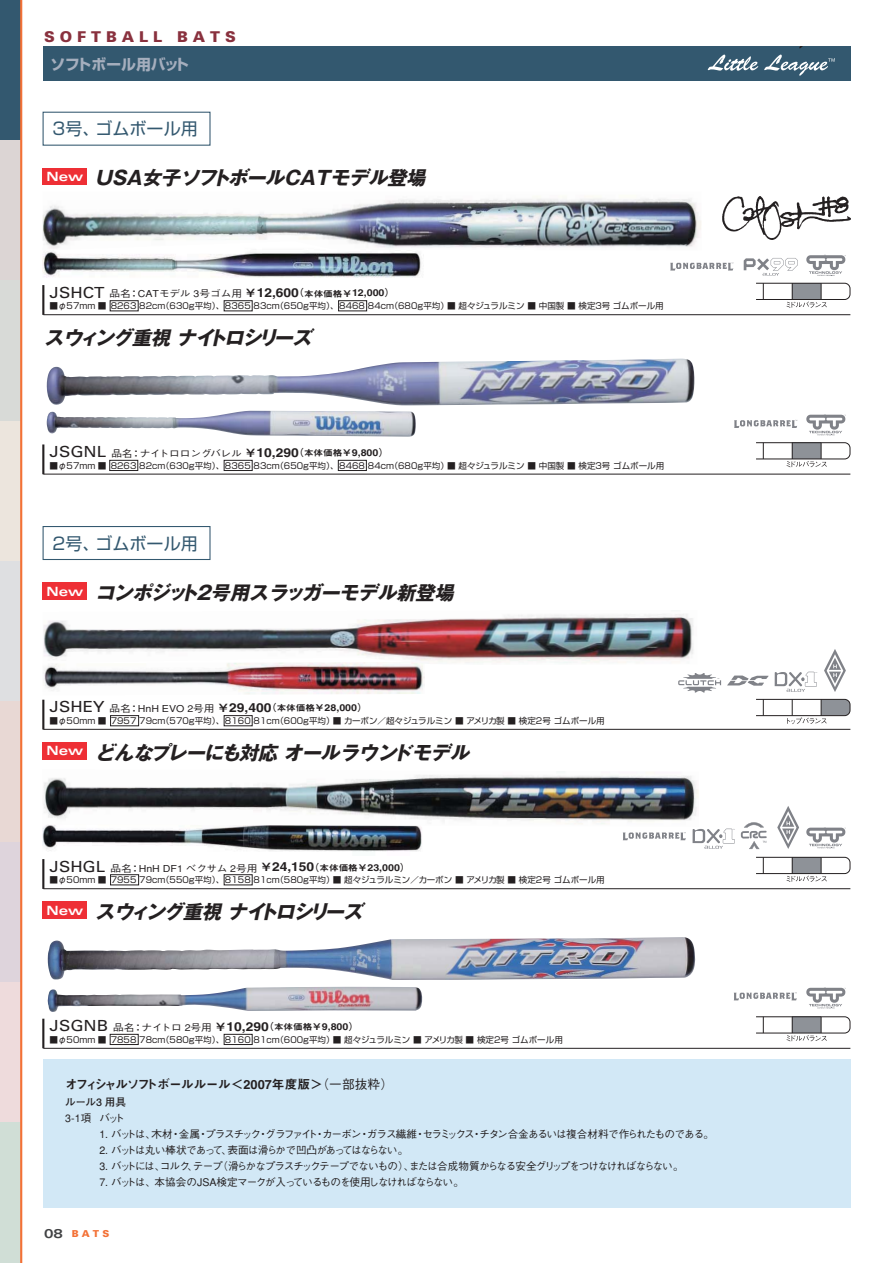
<style>
.page{position:relative;width:893px;height:1263px;background:#fff}
.page>*{position:absolute;margin:0;border:0;box-sizing:border-box;transform-origin:0 0}
.t1{font:italic 19.2px "Gothic MB101 Bold 90 pv RKSJ H";color:#242021}
.t2{font:16.95px "Shin Go regular 90 pv RKSJ H";color:#33586f}
.t3{font:900 14.85px "Univers";letter-spacing:.335em;color:#89313e}
.t4{font:14.85px "Shin Go Bold 90 pv RKSJ H";color:#a5aebd}
.t5{font:12.75px "Midashi Go MB31 90 pv RKSJ H";letter-spacing:-.055em;color:#242021}
.t6{font:10.65px "Gothic BBB Medium 90 pv RKSJ H";letter-spacing:-.11em;color:#242021}
.t7{font:10.65px "Futo Go B101 Bold 90 pv RKSJ H";letter-spacing:-.03em;color:#242021}
.t8{font:9.6px "Gothic BBB Medium 90 pv RKSJ H";color:#242021;scale:1.11 1}
.t9{font:900 9.6px "Univers";color:#f37136}
.t10{font:8.55px "Shin Go regular 90 pv RKSJ H";color:#242021}
.s1{font-family:"Univers";font-size:15.3px}
.s2{font-family:"Midashi Go MB31 90 pv RKSJ H";font-size:10.5px}
.s3{font-family:"Midashi Go MB31 90 pv RKSJ H";font-size:12.45px}
.s4{font-family:"Midashi Go MB31 90 pv RKSJ H"}
.s5{font-family:"Midashi Go MB31 90 pv RKSJ H";font-size:8.55px}
.s6{font-family:"Gothic BBB Medium 90 pv RKSJ H"}
.s7{font-weight:700;font-stretch:expanded;font-size:12.75px;color:#414244}
</style>
<div class="page">
<div style="left:43px;top:1059px;width:807px;height:149px;background:#d2e8f6"></div>
<div style="left:43px;top:47px;width:807px;height:34px;background:#33586f"></div>
<div style="left:43px;top:112px;width:168px;height:34px;border:1px solid #33586f"></div>
<div style="left:43px;top:526px;width:168px;height:34px;border:1px solid #33586f"></div>
<div style="left:43px;top:168px;width:44px;height:17px;background:#ee2f35"></div>
<img style="left:43px;top:251px;width:378px;height:27px">
<svg style="left:756px;top:283px;width:94px;height:25px"></svg>
<hr style="left:43px;top:314px;width:807px;height:1px;background:#242021">
<hr style="left:42px;top:285px;width:2px;height:30px;background:#242021">
<img style="left:47px;top:359px;width:648px;height:46px">
<img style="left:47px;top:411px;width:369px;height:26px">
<svg style="left:756px;top:442px;width:94px;height:25px"></svg>
<hr style="left:43px;top:474px;width:807px;height:1px;background:#242021">
<hr style="left:42px;top:444px;width:2px;height:30px;background:#242021">
<div style="left:43px;top:583px;width:44px;height:17px;background:#ee2f35"></div>
<img style="left:44px;top:666px;width:381px;height:28px">
<svg style="left:756px;top:699px;width:94px;height:25px"></svg>
<hr style="left:43px;top:729px;width:807px;height:1px;background:#242021">
<hr style="left:42px;top:700px;width:2px;height:29px;background:#242021">
<div style="left:43px;top:742px;width:44px;height:17px;background:#ee2f35"></div>
<img style="left:43px;top:827px;width:379px;height:25px">
<svg style="left:756px;top:857px;width:94px;height:25px"></svg>
<hr style="left:43px;top:888px;width:807px;height:1px;background:#242021">
<hr style="left:42px;top:859px;width:2px;height:30px;background:#242021">
<div style="left:43px;top:902px;width:44px;height:17px;background:#ee2f35"></div>
<img style="left:48px;top:937px;width:648px;height:43px">
<img style="left:47px;top:987px;width:376px;height:25px">
<svg style="left:756px;top:1016px;width:94px;height:25px"></svg>
<hr style="left:43px;top:1048px;width:807px;height:1px;background:#242021">
<hr style="left:42px;top:1019px;width:2px;height:29px;background:#242021">
<div style="left:0;top:0;width:21px;height:140px;background:#33586f"></div>
<div style="left:0;top:140px;width:21px;height:141px;background:#dcd5d4"></div>
<svg style="left:708px;top:55px;width:50px;height:16px"></svg>
<svg style="left:764px;top:55px;width:71px;height:21px"></svg>
<img style="left:723px;top:196px;width:127px;height:44px">
<div style="left:0;top:281px;width:21px;height:140px;background:#d8dad7"></div>
<div style="left:0;top:421px;width:21px;height:140px;background:#ece5dd"></div>
<div style="left:0;top:561px;width:21px;height:141px;background:#dedfe1"></div>
<div style="left:0;top:702px;width:21px;height:140px;background:#e8d8d4"></div>
<div style="left:0;top:842px;width:21px;height:140px;background:#ded4dc"></div>
<div style="left:0;top:982px;width:21px;height:141px;background:#eedbdc"></div>
<div style="left:0;top:1123px;width:21px;height:140px;background:#d0ded6"></div>
<hr style="left:20px;top:0;width:2px;height:1263px;background:#f37136">
<svg style="left:109px;top:300px;width:258px;height:745px"></svg>
<svg style="left:806px;top:415px;width:40px;height:20px"></svg>
<svg style="left:670px;top:262px;width:63px;height:9px"></svg>
<svg style="left:734px;top:420px;width:63px;height:8px"></svg>
<img style="left:43px;top:196px;width:658px;height:53px">
<img style="left:43px;top:769px;width:656px;height:58px">
<img style="left:43px;top:610px;width:650px;height:56px">
<svg style="left:806px;top:255px;width:40px;height:21px"></svg>
<svg style="left:744px;top:258px;width:54px;height:18px"></svg>
<svg style="left:824px;top:649px;width:22px;height:43px"></svg>
<svg style="left:678px;top:673px;width:43px;height:20px"></svg>
<svg style="left:775px;top:672px;width:42px;height:20px"></svg>
<svg style="left:727px;top:675px;width:42px;height:11px"></svg>
<svg style="left:806px;top:988px;width:40px;height:20px"></svg>
<svg style="left:734px;top:992px;width:63px;height:8px"></svg>
<svg style="left:777px;top:806px;width:22px;height:43px"></svg>
<svg style="left:806px;top:828px;width:40px;height:20px"></svg>
<svg style="left:693px;top:829px;width:42px;height:20px"></svg>
<svg style="left:741px;top:822px;width:26px;height:27px"></svg>
<svg style="left:623px;top:832px;width:63px;height:8px"></svg>
<h3 class="t3" style="left:44px;top:31px;width:193px">SOFTBALL BATS</h3>
<h3 class="t4" style="left:50px;top:59px;width:140px">ソフトボール用バット</h3>
<h2 class="t2" style="left:53px;top:122px;width:147px">3号、ゴムボール用</h2>
<h1 class="t1" style="left:46px;top:171px;width:384px"><sup>N</sup> <sup>e</sup> <sup>w</sup> USA女子ソフトボールCATモデル登場</h1>
<p class="t8" style="left:50px;top:290px;width:313px"><span class="s1">JSHCT</span> 品名：CATモデル 3号ゴム用<span class="s2">￥</span><span class="s3">12,600</span><span class="s4">（</span><span class="s5">本体価格￥</span><span class="s4">12,000）</span></p>
<p class="t10" style="left:50px;top:303px;width:616px">■φ57mm ■ 8263 82cm（630g平均）、8365 83cm（650g平均）、8468 84cm（680g平均）■ 超々ジュラルミン ■ 中国製 ■ 検定3号ゴムボール用</p>
<h1 class="t1" style="left:44px;top:330px;width:269px">スウィング重視ナイトロシリーズ</h1>
<p class="t8" style="left:50px;top:450px;width:307px"><span class="s1">JSGNL</span> 品名：ナイトロロングバレル<span class="s2">￥</span><span class="s3">10,290</span><span class="s4">（</span><span class="s5">本体価格￥</span><span class="s4">9,800）</span></p>
<p class="t10" style="left:50px;top:462px;width:616px">■φ57mm ■ 8263 82cm（630g平均）、8365 83cm（650g平均）、8468 84cm（680g平均）■ 超々ジュラルミン ■ 中国製 ■ 検定3号ゴムボール用</p>
<h2 class="t2" style="left:53px;top:537px;width:147px">2号、ゴムボール用</h2>
<h1 class="t1" style="left:46px;top:586px;width:412px"><sup>N</sup> <sup>e</sup> <sup>w</sup> コンポジット2号用スラッガーモデル新登場</h1>
<p class="t8" style="left:50px;top:705px;width:288px"><span class="s1">JSHEY</span> 品名：HnH EVO 2号用<span class="s2">￥</span><span class="s3">29,400</span><span class="s4">（</span><span class="s5">本体価格￥</span><span class="s4">28,000）</span></p>
<p class="t10" style="left:50px;top:717px;width:557px">■φ50mm ■ 7957 79cm（570g平均）、8160 81cm（600g平均）■ カーボン／超々ジュラルミン ■ アメリカ製 ■ 検定2号ゴムボール用</p>
<h1 class="t1" style="left:46px;top:745px;width:424px"><sup>New</sup> どんなプレーにも対応オールラウンドモデル</h1>
<p class="t8" style="left:50px;top:864px;width:327px"><span class="s1">JSHGL</span> 品名：HnH DF1 べクサム 2号用<span class="s2">￥</span><span class="s3">24,150</span><span class="s4">（</span><span class="s5">本体価格￥</span><span class="s4">23,000）</span></p>
<p class="t10" style="left:50px;top:877px;width:557px">■φ50mm ■ 7955 79cm（550g平均）、8158 81cm（580g平均）■ 超々ジュラルミン／カーボン ■ アメリカ製 ■ 検定2号ゴムボール用</p>
<h1 class="t1" style="left:46px;top:904px;width:317px"><sup>N</sup> <sup>e</sup> <sup>w</sup> スウィング重視ナイトロシリーズ</h1>
<p class="t8" style="left:50px;top:1024px;width:280px"><span class="s1">JSGNB</span> 品名：ナイトロ 2号用<span class="s2">￥</span><span class="s3">10,290</span><span class="s4">（</span><span class="s5">本体価格￥</span><span class="s4">9,800）</span></p>
<p class="t10" style="left:50px;top:1036px;width:515px">■φ50mm ■ 7858 78cm（580g平均）、8160 81cm（600g平均）■ 超々ジュラルミン ■ アメリカ製 ■ 検定2号ゴムボール用</p>
<h3 class="t5" style="left:65px;top:1079px;width:329px">オフィシャルソフトボールルール＜2007年度版＞<span class="s6">（一部抜粋）</span></h3>
<p class="t7" style="left:65px;top:1098px;width:62px">ルール3 用具</p>
<p class="t6" style="left:65px;top:1114px;width:61px">3-1項 バット</p>
<p class="t6" style="left:99px;top:1130px;width:616px">1. バットは、木材・金属・プラスチック・グラファイト・カーボン・ガラス繊維・セラミックス・チタン合金あるいは複合材料で作られたものである。</p>
<p class="t6" style="left:99px;top:1146px;width:310px">2. バットは丸い棒状であって、表面は滑らかで凹凸があってはならない。</p>
<p class="t6" style="left:99px;top:1162px;width:585px">3. バットには、コルク、テープ（滑らかなプラスチックテープでないもの）、または合成物質からなる安全グリップをつけなければならない。</p>
<p class="t6" style="left:99px;top:1178px;width:366px">7. バットは、本協会のJSA検定マークが入っているものを使用しなければならない。</p>
<p class="t9" style="left:44px;top:1230px;width:67px"><span class="s7">08</span> BATS</p>
</div>
